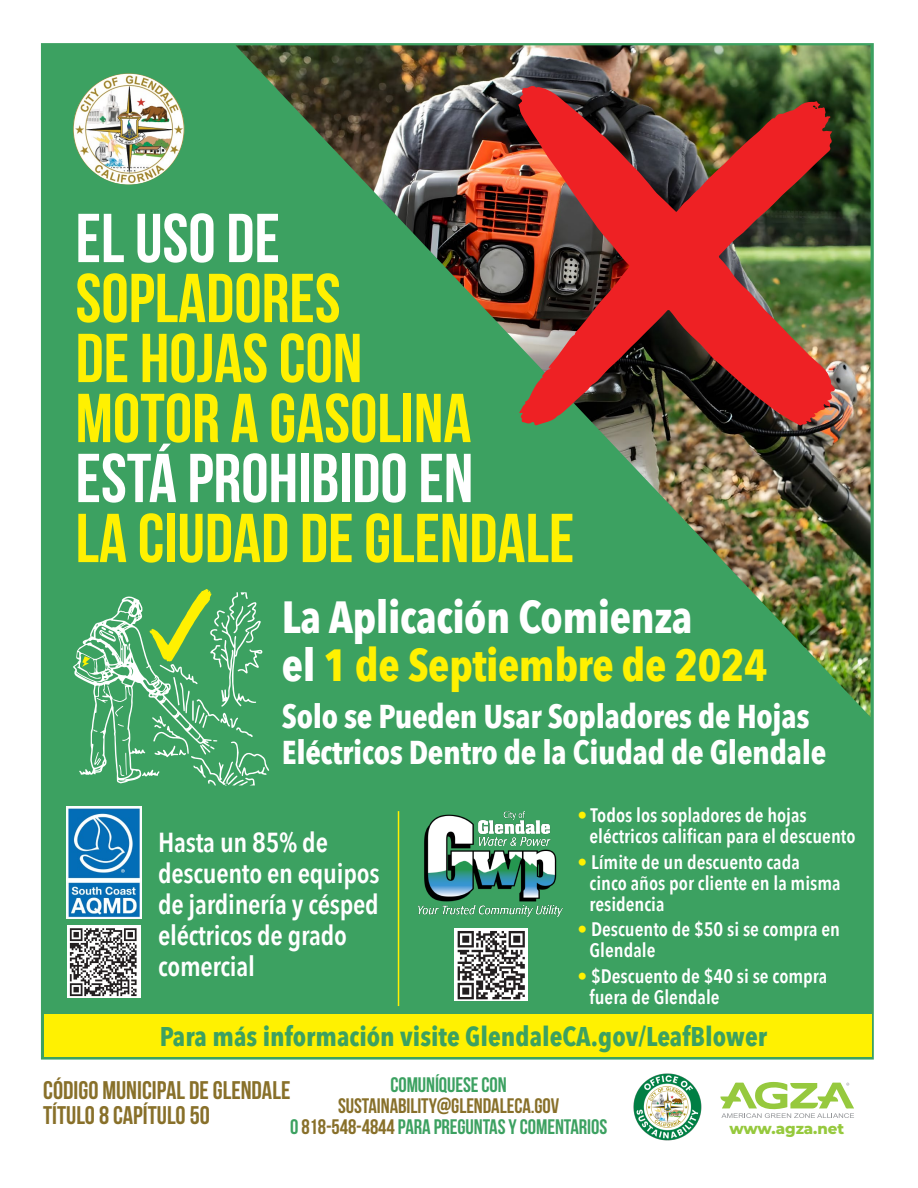
<style>
.page{position:relative;width:918px;height:1188px;background:#fff}
.page>*{position:absolute;margin:0;border:0;box-sizing:border-box;transform-origin:0 0}
.t1{font:700 69px/60px "Bebas Neue";color:#fff101}
.t2{font:700 45px/48px "Avenir Next Condensed";letter-spacing:-.01em;color:#fff}
.t3{font:700 33px/36px "Avenir Next Condensed";letter-spacing:-.01em;color:#fff}
.t4{font:600 27.45px/30.9px "Avenir Next Condensed";letter-spacing:-.01em;color:#fff}
.t5{font:700 27px "Avenir Next Condensed";color:#3ca161}
.t6{font:700 25.5px/25.5px "Bebas Neue";color:#88702a}
.t7{font:700 21px/21px "Bebas Neue";letter-spacing:-.005em;color:#88702a;text-align:center}
.t8{font:600 19.5px/21px "Avenir Next Condensed";color:#fff}
.t9{font:800 15px "Montserrat";letter-spacing:-.005em;color:#96c93d}
.s1{color:#fff}
.s2{color:#fff101}
.s3{color:#3ca161}
</style>
<div class="page">
<div style="left:41px;top:43px;width:833px;height:1017px;background:#3ca161;border:4px solid #3ca161"></div>
<img style="left:73px;top:73px;width:111px;height:112px;border-radius:56px">
<img style="left:236px;top:45px;width:635px;height:672px">
<img style="left:518px;top:85px;width:317px;height:341px">
<svg style="left:720px;top:1082px;width:134px;height:36px"></svg>
<img style="left:634px;top:1073px;width:67px;height:68px">
<svg style="left:73px;top:589px;width:196px;height:197px"></svg>
<img style="left:67px;top:806px;width:75px;height:112px">
<img style="left:67px;top:926px;width:73px;height:72px">
<img style="left:418px;top:811px;width:144px;height:106px">
<img style="left:455px;top:929px;width:73px;height:72px">
<hr style="left:398px;top:811px;width:1px;height:195px;background:#fff101">
<div style="left:44px;top:1014px;width:828px;height:43px;background:#fff101"></div>
<p class="t1" style="left:76px;top:207px;width:267px"><span class="s1">EL USO DE<br></span>SOPLADORES</p>
<p class="t1" style="left:76px;top:327px;width:500px">DE HOJAS CON<br>MOTOR A GASOLINA<br><span class="s1">ESTÁ PROHIBIDO EN<br></span>LA CIUDAD DE GLENDALE</p>
<p class="t2" style="left:282px;top:593px;width:487px">La Aplicación Comienza<br>el <span class="s2">1 de Septiembre de 2024</span></p>
<p class="t3" style="left:282px;top:698px;width:546px">Solo se Pueden Usar Sopladores de Hojas<br>Eléctricos Dentro de la Ciudad de Glendale</p>
<p class="t8" style="left:590px;top:804px;width:267px;text-indent:-12px"><span class="s2">•</span> Todos los sopladores de hojas eléctricos califican para el descuento</p>
<p class="t8" style="left:590px;top:851px;width:253px;text-indent:-12px"><span class="s2">•</span> Límite de un descuento cada cinco años por cliente en la misma residencia</p>
<p class="t8" style="left:590px;top:918px;width:252px;text-indent:-12px"><span class="s2">•</span> Descuento de $50 si se compra en<br>Glendale</p>
<p class="t8" style="left:590px;top:965px;width:239px;text-indent:-12px"><span class="s2">•</span> $Descuento de $40 si se compra fuera de Glendale</p>
<p class="t5" style="left:160px;top:1020px;width:609px">Para más información visite GlendaleCA.gov/LeafBlower</p>
<p class="t4" style="left:158px;top:826px;width:223px">Hasta un 85% de descuento en equipos de jardinería y césped eléctricos de grado comercial</p>
<p class="t6" style="left:43px;top:1077px;width:249px">CÓDIGO MUNICIPAL DE GLENDALE<br>TÍTULO 8 CAPÍTULO 50</p>
<p class="t7" style="left:290px;top:1074px;width:319px"><span class="s3">COMUNÍQUESE CON<br></span>SUSTAINABILITY@GLENDALECA.GOV<br><span class="s3">O</span> 818-548-4844 <span class="s3">PARA PREGUNTAS Y COMENTARIOS</span></p>
<p class="t9" style="left:730px;top:1117px;width:116px">www.agza.net</p>
</div>
